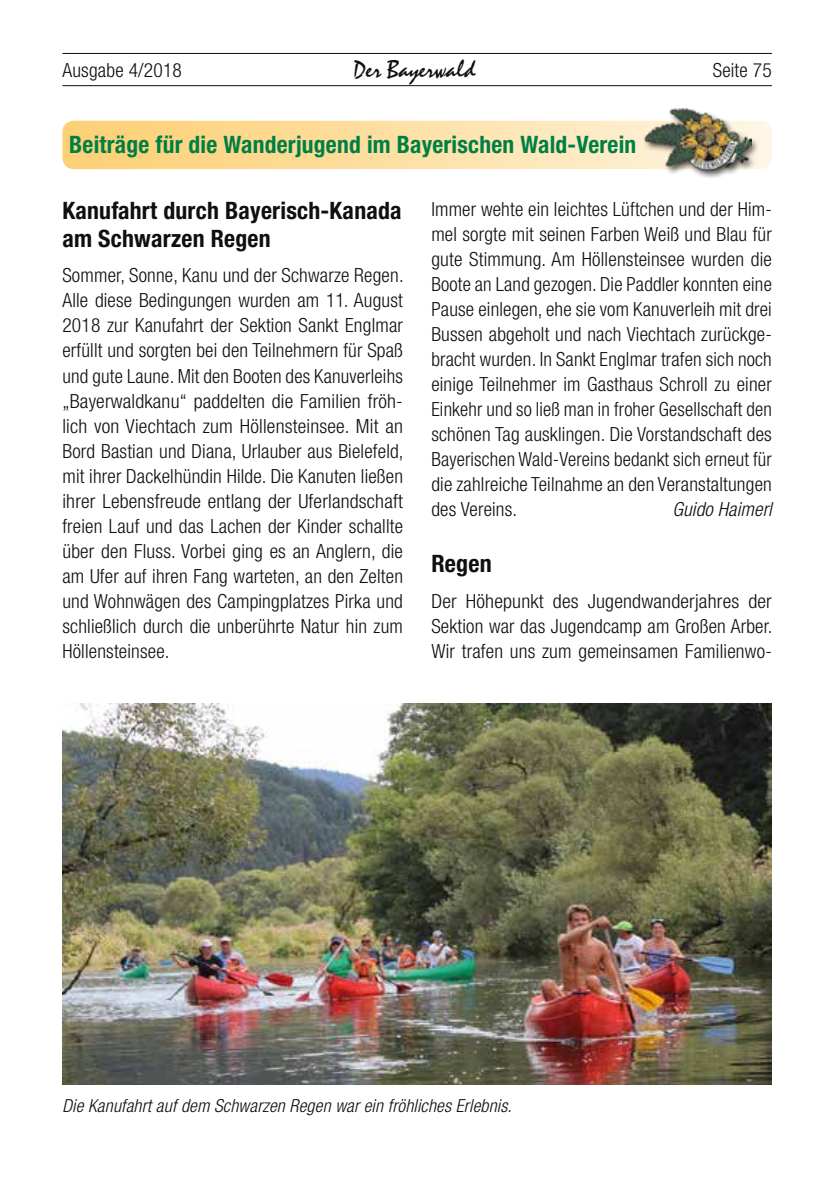
<style>
.page{position:relative;width:840px;height:1180px;background:#fff}
.page>*{position:absolute;margin:0;border:0;box-sizing:border-box;transform-origin:0 0}
.t1{font:700 condensed 24px/28px "Helvetica Neue LT";letter-spacing:.01em;color:#0f0f0d}
.t2{font:700 condensed 24px "Helvetica Neue LT";letter-spacing:.01em;color:#007f45}
.t3{font:24px "Mistral LT";color:#0f0f0d}
.t4{font:300 condensed 19.6px/25px "Helvetica Neue LT";letter-spacing:.01em;color:#0f0f0d;text-align:justify}
.t5{font:italic 300 condensed 19.6px "Helvetica Neue LT";letter-spacing:.01em;color:#0f0f0d}
.t6{font:italic 300 condensed 18px "Helvetica Neue LT";letter-spacing:.01em;color:#0f0f0d}
</style>
<div class="page">
<hr style="left:62px;top:53px;width:709px;height:1px;background:#0f0f0d">
<hr style="left:62px;top:85px;width:709px;height:1px;background:#0f0f0d">
<svg style="left:62px;top:121px;width:709px;height:48px;background:#fdde9f"></svg>
<div style="left:642px;top:108px;width:117px;height:71px;background:#0f0f0d;opacity:.75"></div>
<img style="left:644px;top:108px;width:106px;height:63px">
<img style="left:62px;top:703px;width:709px;height:381px">
<p class="t4" style="left:62px;top:57px;width:121px">Ausgabe 4/2018</p>
<p class="t3" style="left:353px;top:55px;width:123px">Der Bayerwald</p>
<p class="t4" style="left:712px;top:57px;width:61px">Seite 75</p>
<p class="t2" style="left:69px;top:130px;width:568px">Beiträge für die Wanderjugend im Bayerischen Wald-Verein</p>
<p class="t1" style="left:62px;top:196px;width:340px">Kanufahrt durch Bayerisch-Kanada am Schwarzen Regen</p>
<p class="t4" style="left:62px;top:263px;width:342px">Sommer, Sonne, Kanu und der Schwarze Regen.<br>Alle diese Bedingungen wurden am 11. August 2018 zur Kanufahrt der Sektion Sankt Englmar erfüllt und sorgten bei den Teilnehmern für Spaß und gute Laune. Mit den Booten des Kanuverleihs „Bayerwaldkanu“ paddelten die Familien fröh&shy;lich von Viechtach zum Höllensteinsee. Mit an Bord Bastian und Diana, Urlauber aus Bielefeld, mit ihrer Dackelhündin Hilde. Die Kanuten ließen ihrer Lebensfreude entlang der Uferlandschaft freien Lauf und das Lachen der Kinder schallte über den Fluss. Vorbei ging es an Anglern, die am Ufer auf ihren Fang warteten, an den Zelten und Wohnwägen des Campingplatzes Pirka und schließlich durch die unberührte Natur hin zum Höllensteinsee.</p>
<p class="t4" style="left:431px;top:196px;width:342px">Immer wehte ein leichtes Lüftchen und der Him&shy;mel sorgte mit seinen Farben Weiß und Blau für gute Stimmung. Am Höllensteinsee wurden die Boote an Land gezogen. Die Paddler konnten eine Pause einlegen, ehe sie vom Kanuverleih mit drei Bussen abgeholt und nach Viechtach zurückge&shy;bracht wurden. In Sankt Englmar trafen sich noch einige Teilnehmer im Gasthaus Schroll zu einer Einkehr und so ließ man in froher Gesellschaft den schönen Tag ausklingen. Die Vorstandschaft des Bayerischen Wald-Vereins bedankt sich erneut für die zahlreiche Teilnahme an den Veranstaltungen des Vereins.</p>
<p class="t5" style="left:672px;top:497px;width:101px">Guido Haimerl</p>
<p class="t1" style="left:431px;top:548px;width:62px">Regen</p>
<p class="t4" style="left:431px;top:588px;width:342px">Der Höhepunkt des Jugendwanderjahres der Sektion war das Jugendcamp am Großen Arber.<br>Wir trafen uns zum gemeinsamen Familienwo-</p>
<p class="t6" style="left:62px;top:1094px;width:450px">Die Kanufahrt auf dem Schwarzen Regen war ein fröhliches Erlebnis.</p>
</div>
